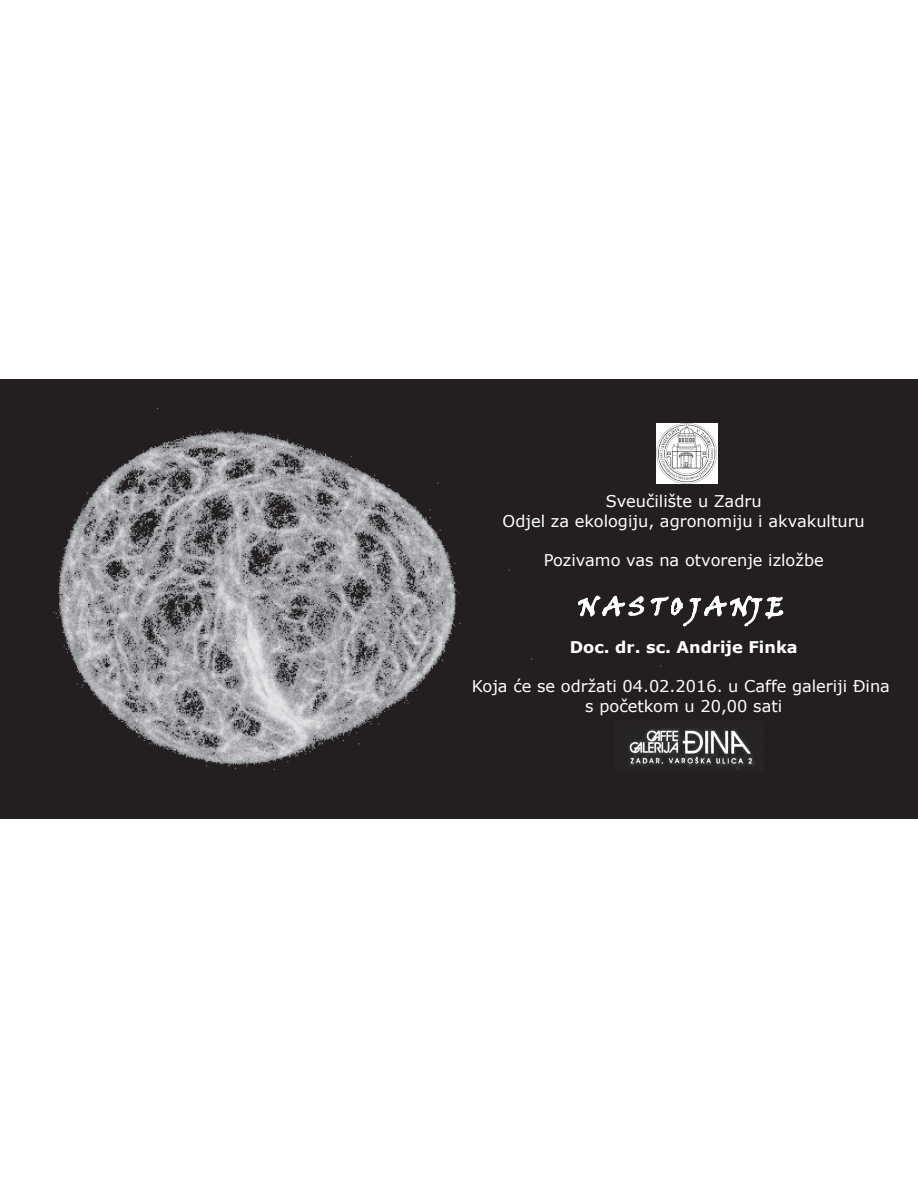
<style>
.page{position:relative;width:918px;height:1188px;background:#fff}
.page>*{position:absolute;margin:0;border:0;box-sizing:border-box;transform-origin:0 0}
.t1{font:24.3px "Viner Hand ITC";color:#fff}
.t2{font:16.2px/19.5px "Verdana";color:#fff;text-align:center}
.t3{font:700 16.2px "Verdana";color:#fff}
</style>
<div class="page">
<img style="left:0;top:380px;width:918px;height:439px">
<img style="left:656px;top:424px;width:62px;height:60px">
<svg style="left:577px;top:583px;width:207px;height:73px;background:#383536"></svg>
<img style="left:616px;top:719px;width:148px;height:53px">
<p class="t2" style="left:503px;top:492px;width:364px">Sveučilište u Zadru<br>Odjel za ekologiju, agronomiju i akvakulturu</p>
<p class="t2" style="left:544px;top:550px;width:281px">Pozivamo vas na otvorenje izložbe</p>
<h1 class="t1" style="left:579px;top:592px;width:206px">N A S T O J A NJ E</h1>
<p class="t3" style="left:570px;top:636px;width:229px">Doc. dr. sc. Andrije Finka</p>
<p class="t2" style="left:472px;top:676px;width:420px">Koja će se održati 04.02.2016. u Caffe galeriji Đina s početkom u 20,00 sati</p>
</div>
